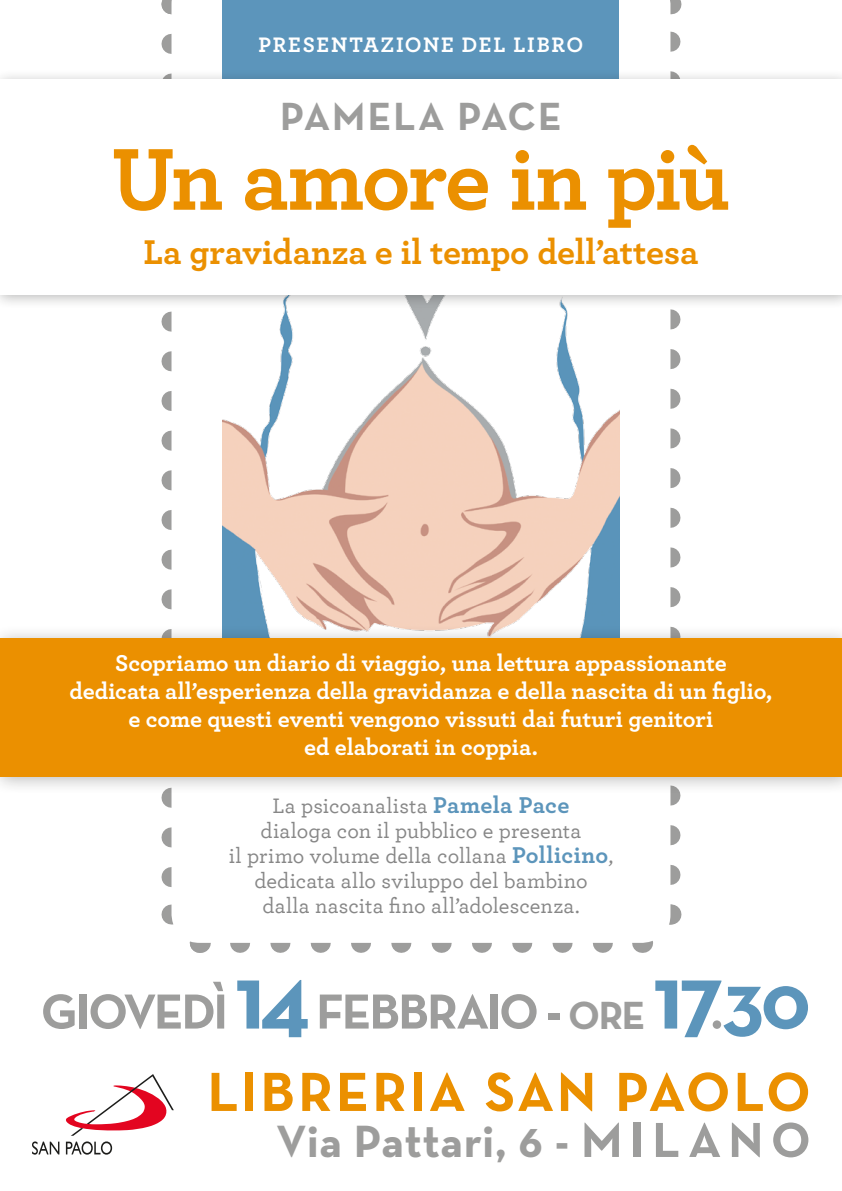
<style>
.page{position:relative;width:842px;height:1191px;background:#fff}
.page>*{position:absolute;margin:0;border:0;box-sizing:border-box;transform-origin:0 0}
.t1{font:700 92px "Archer Pro";letter-spacing:-.03em;color:#eb9000}
.t2{font:700 92px "Neutra Text";color:#5c95bb}
.t3{font:700 56px "Neutra Text";letter-spacing:.05em;color:#eb9000}
.t4{font:700 50px "Neutra Text";letter-spacing:-.04em;color:#9d9d9c}
.t5{font:700 46px "Neutra Text";letter-spacing:.01em;color:#9d9d9c}
.t6{font:700 40px "Neutra Text";letter-spacing:.045em;color:#9d9d9c}
.t7{font:700 36px "Archer Pro";letter-spacing:-.005em;color:#eb9000}
.t8{font:700 24px/28px "Archer Pro";letter-spacing:-.005em;color:#fff;text-align:center}
.t9{font:500 22px/25px "Archer Pro";letter-spacing:.005em;color:#878787;text-align:center}
.t10{font:700 22px "Archer Pro";letter-spacing:.08em;color:#fff}
.s1{font-weight:700;font-size:24px;color:#5c95bb}
.s2{font-size:92px;color:#5c95bb}
.s3{font-size:40px}
.s4{font-size:50px;color:#9d9d9c}
.s5{font-size:80px}
.s6{font-size:50px}
</style>
<div class="page">
<svg style="left:161px;top:44px;width:10px;height:843px"></svg>
<svg style="left:240px;top:943px;width:373px;height:10px"></svg>
<svg style="left:670px;top:31px;width:10px;height:844px"></svg>
<svg style="left:161px;top:904px;width:50px;height:49px"></svg>
<svg style="left:634px;top:904px;width:48px;height:49px"></svg>
<svg style="left:670px;top:0;width:12px;height:14px"></svg>
<svg style="left:161px;top:0;width:10px;height:15px"></svg>
<svg style="left:171px;top:0;width:499px;height:943px"></svg>
<div style="left:223px;top:0;width:396px;height:85px;background:#5c95bb"></div>
<img style="left:223px;top:309px;width:396px;height:315px">
<div style="left:0;top:69px;width:842px;height:240px;background:#1d1d1b;opacity:.3"></div>
<div style="left:0;top:79px;width:842px;height:216px;background:#fff"></div>
<svg style="left:66px;top:1074px;width:108px;height:61px"></svg>
<svg style="left:32px;top:1141px;width:27px;height:13px"></svg>
<svg style="left:66px;top:1141px;width:46px;height:13px"></svg>
<div style="left:0;top:624px;width:842px;height:170px;background:#1d1d1b;opacity:.3"></div>
<div style="left:0;top:638px;width:842px;height:139px;background:#eb9000"></div>
<p class="t10" style="left:259px;top:27px;width:326px">PRESENTAZIONE DEL LIBRO</p>
<h3 class="t6" style="left:280px;top:91px;width:283px">PAMELA PACE</h3>
<h1 class="t1" style="left:111px;top:106px;width:621px">Un amore in più</h1>
<h3 class="t7" style="left:144px;top:224px;width:556px">La gravidanza e il tempo dell’attesa</h3>
<p class="t8" style="left:70px;top:648px;width:704px">Scopriamo un diario di viaggio, una lettura appassionante dedicata all’esperienza della gravidanza e della nascita di un figlio, e come questi eventi vengono vissuti dai futuri genitori<br>ed elaborati in coppia.</p>
<p class="t9" style="left:229px;top:792px;width:386px">La psicoanalista <span class="s1">Pamela Pace<br></span>dialoga con il pubblico e presenta<br>il primo volume della collana <span class="s1">Pollicino</span>, dedicata allo sviluppo del bambino dalla nascita fino all’adolescenza.</p>
<h3 class="t4" style="left:41px;top:980px;width:606px">GIOVEDÌ <span class="s2">14</span> FEBBRAIO - <span class="s3">ORE</span></h3>
<h1 class="t2" style="left:653px;top:939px;width:159px">17<span class="s4">.</span><span class="s5">30</span></h1>
<h2 class="t3" style="left:208px;top:1057px;width:605px">LIBRERIA SAN PAOLO</h2>
<h3 class="t5" style="left:276px;top:1112px;width:536px">Via Pattari, 6 - <span class="s6">MILANO</span></h3>
</div>
